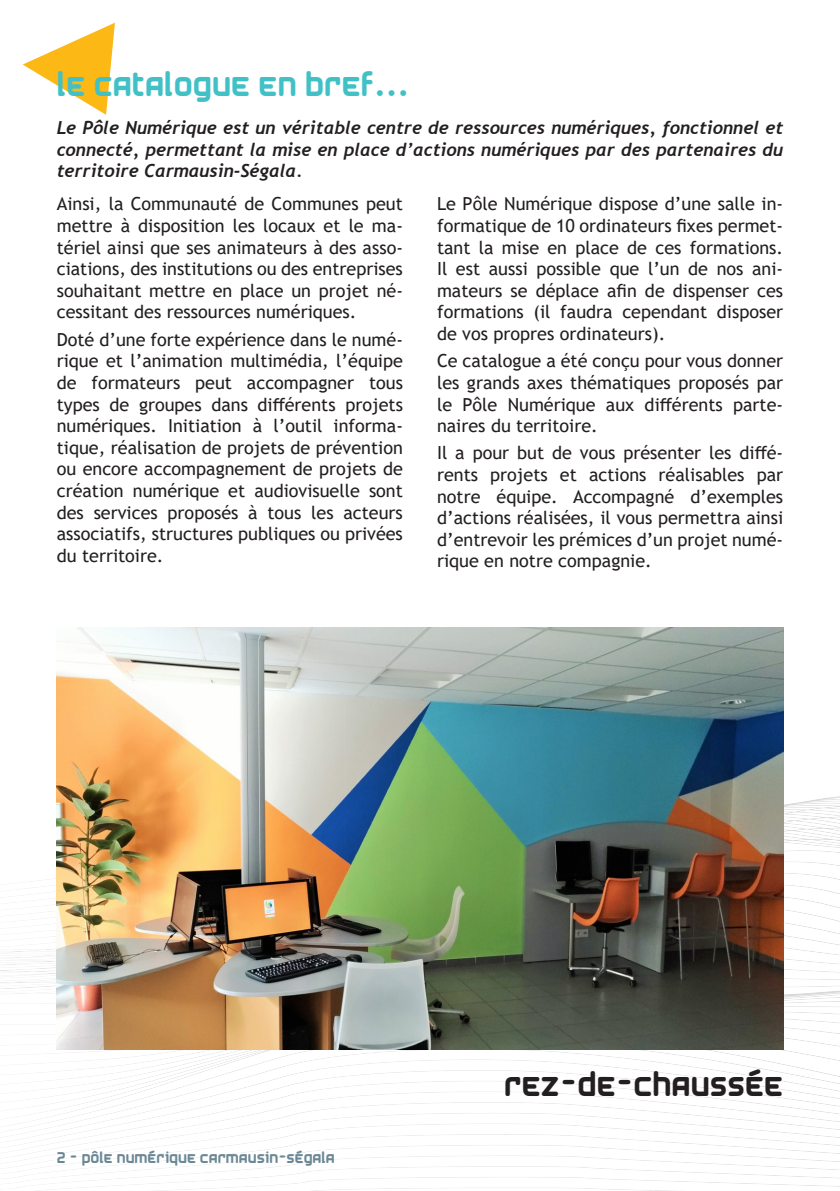
<style>
.page{position:relative;width:840px;height:1191px;background:#fff}
.page>*{position:absolute;margin:0;border:0;box-sizing:border-box;transform-origin:0 0}
.Thèmatiques{font:30px "Airstrip Four";color:#41c1c6}
.atelier{font:30px "Airstrip Four";color:#231f20}
.t1{font:18px/21.6px "Trebuchet MS";color:#231f20;text-align:justify}
.t2{font:italic 700 18px/21.6px "Trebuchet";color:#231f20;text-align:justify}
.t3{font:14px "Airstrip Four";color:#6c8895}
</style>
<div class="page">
<img style="left:0;top:707px;width:839px;height:484px">
<svg style="left:23px;top:23px;width:92px;height:92px"></svg>
<img style="left:57px;top:627px;width:725px;height:422px">
<p class="Thèmatiques" style="left:57px;top:68px;width:354px">LE CATALOGUE EN BREF...</p>
<p class="t2" style="left:57px;top:117px;width:727px">Le Pôle Numérique est un véritable centre de ressources numériques, fonctionnel et connecté, permettant la mise en place d’actions numériques par des partenaires du territoire Carmausin-Ségala.</p>
<p class="t1" style="left:57px;top:193px;width:347px">Ainsi, la Communauté de Communes peut mettre à disposition les locaux et le ma&shy;tériel ainsi que ses animateurs à des asso&shy;ciations, des institutions ou des entreprises souhaitant mettre en place un projet né&shy;cessitant des ressources numériques.</p>
<p class="t1" style="left:57px;top:328px;width:347px">Doté d’une forte expérience dans le numé&shy;rique et l’animation multimédia, l’équipe de formateurs peut accompagner tous types de groupes dans différents projets numériques. Initiation à l’outil informa&shy;tique, réalisation de projets de prévention ou encore accompagnement de projets de création numérique et audiovisuelle sont des services proposés à tous les acteurs associatifs, structures publiques ou privées du territoire.</p>
<p class="t1" style="left:437px;top:193px;width:347px">Le Pôle Numérique dispose d’une salle in&shy;formatique de 10 ordinateurs fixes permet&shy;tant la mise en place de ces formations.<br>Il est aussi possible que l’un de nos ani&shy;mateurs se déplace afin de dispenser ces formations (il faudra cependant disposer de vos propres ordinateurs).</p>
<p class="t1" style="left:437px;top:350px;width:347px">Ce catalogue a été conçu pour vous donner les grands axes thématiques proposés par le Pôle Numérique aux différents parte&shy;naires du territoire.</p>
<p class="t1" style="left:437px;top:442px;width:347px">Il a pour but de vous présenter les diffé&shy;rents projets et actions réalisables par notre équipe. Accompagné d’exemples d’actions réalisées, il vous permettra ainsi d’entrevoir les prémices d’un projet numé&shy;rique en notre compagnie.</p>
<p class="t3" style="left:57px;top:1149px;width:279px">2 - PÔLE NUMÉRIQUE CARMAUSIN-SÉGALA</p>
<p class="atelier" style="left:504px;top:1068px;width:280px">REZ-DE-CHAUSSÉE</p>
</div>
